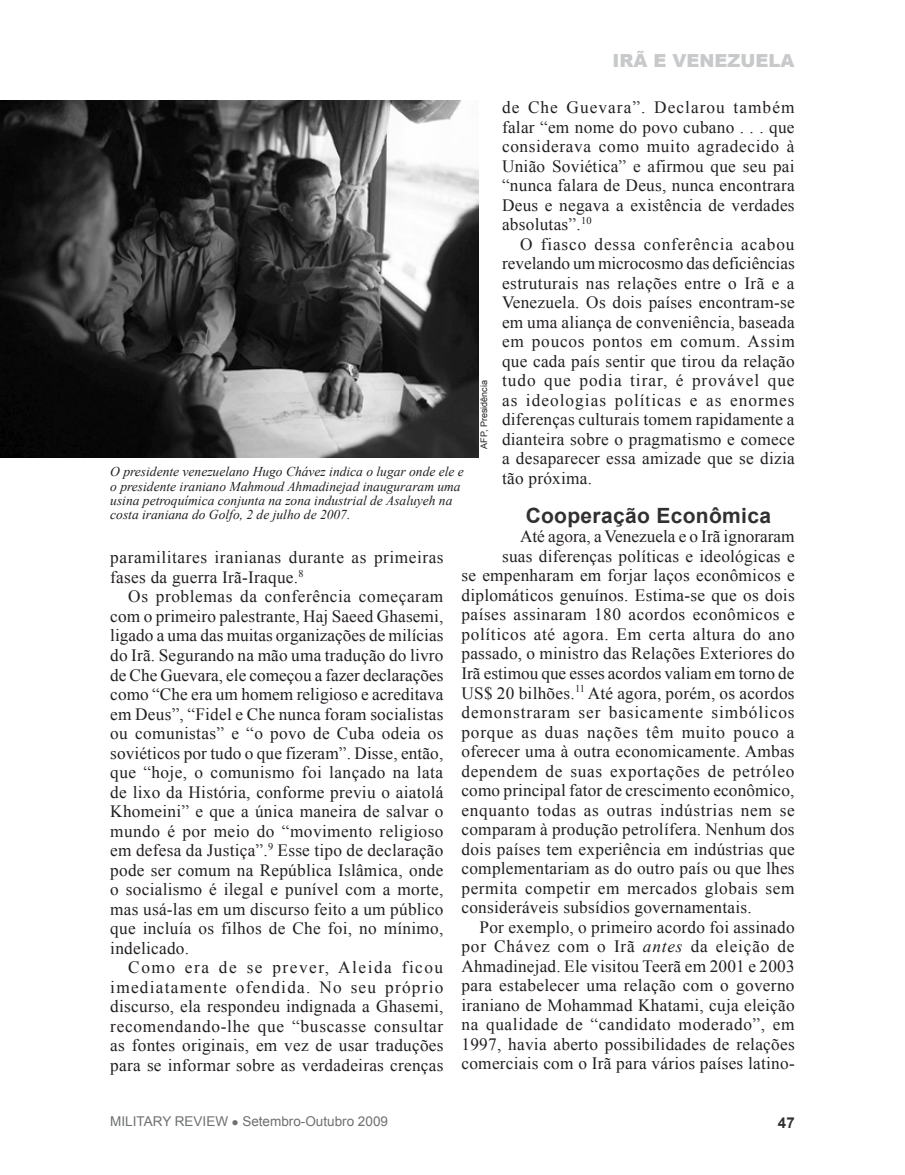
<style>
.page{position:relative;width:905px;height:1175px;background:#fff}
.page>*{position:absolute;margin:0;border:0;box-sizing:border-box;transform-origin:0 0}
.subhead{font:700 21px "Arial";letter-spacing:.015em;color:#323031}
.t1{font:900 18px "Arial";color:#c7c9cb}
.fob{font:17.25px/19.5px "Times New Roman";letter-spacing:.015em;color:#231f20;text-align:justify}
.fob-2{font:17.25px "Times New Roman";letter-spacing:.04em;color:#231f20}
.fob-3{font:17.25px "Times New Roman";letter-spacing:.035em;color:#231f20}
.fob-4{font:17.25px "Times New Roman";letter-spacing:.055em;color:#231f20}
.fob-5{font:17.25px "Times New Roman";letter-spacing:.045em;color:#231f20}
.t2{font:700 15px "Arial";color:#323031}
.bio{font:italic 13.5px/14.2px "Times New Roman";color:#231f20}
.t3{font:13.5px "Arial";color:#6d6f71}
.photocredit{font:9px "Arial";color:#231f20}
.s1{font-style:italic}
</style>
<div class="page">
<img style="left:1px;top:100px;width:477px;height:358px">
<p class="t1" style="left:612px;top:48px;width:183px">IRÃ E VENEZUELA</p>
<p class="fob" style="left:502px;top:97px;width:294px">de Che Guevara”. Declarou também falar “em nome do povo cubano . . . que considerava como muito agradecido à União Soviética” e afirmou que seu pai “nunca falara de Deus, nunca encontrara Deus e negava a existência de verdades absolutas”.<sup>10</sup></p>
<p class="fob" style="left:502px;top:234px;width:294px;text-indent:18px">O fiasco dessa conferência acabou revelando um microcosmo das deficiências estruturais nas relações entre o Irã e a Venezuela. Os dois países encontram-se em uma aliança de conveniência, baseada em poucos pontos em comum. Assim que cada país sentir que tirou da relação tudo que podia tirar, é provável que as ideologias políticas e as enormes diferenças culturais tomem rapidamente a dianteira sobre o pragmatismo e comece a desaparecer essa amizade que se dizia tão próxima.</p>
<p class="subhead" style="left:525px;top:502px;width:247px">Cooperação Econômica</p>
<p class="fob" style="left:520px;top:526px;width:276px">Até agora, a Venezuela e o Irã ignoraram</p>
<p class="fob" style="left:502px;top:546px;width:294px">suas diferenças políticas e ideológicas e</p>
<p class="fob" style="left:461px;top:565px;width:335px">se empenharam em forjar laços econômicos e</p>
<p class="fob" style="left:461px;top:585px;width:335px">diplomáticos genuínos. Estima-se que os dois</p>
<p class="fob" style="left:461px;top:604px;width:335px">países assinaram 180 acordos econômicos e</p>
<p class="fob-3" style="left:461px;top:622px;width:335px">políticos até agora. Em certa altura do ano</p>
<p class="fob" style="left:461px;top:643px;width:334px">passado, o ministro das Relações Exteriores do</p>
<p class="fob" style="left:461px;top:663px;width:334px">Irã estimou que esses acordos valiam em torno de</p>
<p class="fob" style="left:461px;top:682px;width:334px">US$ 20 bilhões.<sup>11</sup> Até agora, porém, os acordos</p>
<p class="fob-4" style="left:461px;top:700px;width:334px">demonstraram ser basicamente simbólicos</p>
<p class="fob-5" style="left:461px;top:720px;width:334px">porque as duas nações têm muito pouco a</p>
<p class="fob" style="left:461px;top:741px;width:335px">oferecer uma à outra economicamente. Ambas</p>
<p class="fob-2" style="left:461px;top:759px;width:334px">dependem de suas exportações de petróleo</p>
<p class="fob" style="left:461px;top:780px;width:334px">como principal fator de crescimento econômico,</p>
<p class="fob-2" style="left:461px;top:798px;width:335px">enquanto todas as outras indústrias nem se</p>
<p class="fob" style="left:461px;top:819px;width:334px">comparam à produção petrolífera. Nenhum dos</p>
<p class="fob" style="left:461px;top:838px;width:335px">dois países tem experiência em indústrias que</p>
<p class="fob" style="left:461px;top:858px;width:335px">complementariam as do outro país ou que lhes</p>
<p class="fob" style="left:461px;top:877px;width:334px">permita competir em mercados globais sem</p>
<p class="fob" style="left:461px;top:897px;width:292px">consideráveis subsídios governamentais.</p>
<p class="fob" style="left:461px;top:916px;width:335px;text-indent:18px">Por exemplo, o primeiro acordo foi assinado por Chávez com o Irã <span class="s1">antes</span> da eleição de Ahmadinejad. Ele visitou Teerã em 2001 e 2003 para estabelecer uma relação com o governo iraniano de Mohammad Khatami, cuja eleição na qualidade de “candidato moderado”, em 1997, havia aberto possibilidades de relações comerciais com o Irã para vários países latino-</p>
<p class="photocredit" style="left:478px;top:448px;width:70px;rotate:-90deg">AFP, Presidência</p>
<p class="bio" style="left:110px;top:464px;width:355px">O presidente venezuelano Hugo Chávez indica o lugar onde ele e o presidente iraniano Mahmoud Ahmadinejad inauguraram uma usina petroquímica conjunta na zona industrial de Asaluyeh na costa iraniana do Golfo, 2 de julho de 2007.</p>
<p class="fob" style="left:110px;top:547px;width:335px">paramilitares iranianas durante as primeiras fases da guerra Irã-Iraque.<sup>8</sup></p>
<p class="fob" style="left:110px;top:586px;width:335px;text-indent:18px">Os problemas da conferência começaram com o primeiro palestrante, Haj Saeed Ghasemi, ligado a uma das muitas organizações de milícias do Irã. Segurando na mão uma tradução do livro de Che Guevara, ele começou a fazer declarações como “Che era um homem religioso e acreditava em Deus”, “Fidel e Che nunca foram socialistas ou comunistas” e “o povo de Cuba odeia os soviéticos por tudo o que fizeram”. Disse, então, que “hoje, o comunismo foi lançado na lata de lixo da História, conforme previu o aiatolá Khomeini” e que a única maneira de salvar o mundo é por meio do “movimento religioso em defesa da Justiça”.<sup>9</sup> Esse tipo de declaração pode ser comum na República Islâmica, onde o socialismo é ilegal e punível com a morte, mas usá-las em um discurso feito a um público que incluía os filhos de Che foi, no mínimo, indelicado.</p>
<p class="fob" style="left:110px;top:957px;width:335px;text-indent:18px">Como era de se prever, Aleida ficou imediatamente ofendida. No seu próprio discurso, ela respondeu indignada a Ghasemi, recomendando-lhe que “buscasse consultar as fontes originais, em vez de usar traduções para se informar sobre as verdadeiras crenças</p>
<p class="t3" style="left:110px;top:1112px;width:279px">MILITARY REVIEW ● Setembro-Outubro 2009</p>
<p class="t2" style="left:778px;top:1112px;width:18px">47</p>
</div>
